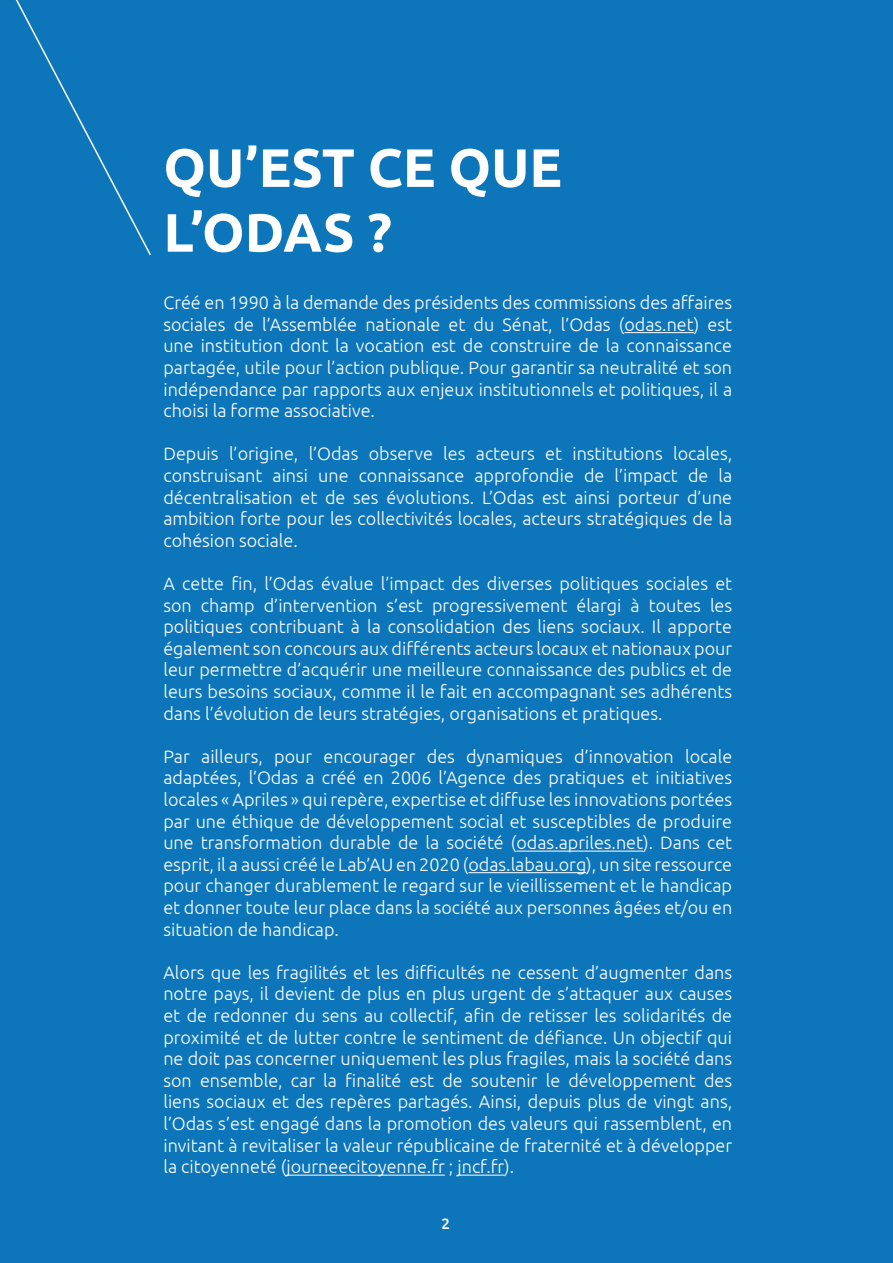
<style>
.page{position:relative;width:893px;height:1263px;background:#0d76bb}
.page>*{position:absolute;margin:0;border:0;box-sizing:border-box;transform-origin:0 0}
.t1{font:700 54px "Ubuntu";color:#fff}
.t2{font:300 18px/21.6px "Ubuntu";color:#fff;text-align:justify}
.t3{font:500 15px "Ubuntu";color:#fff}
</style>
<div class="page">
<div style="left:0;top:0;width:152px;height:257px;background:#0d76bb"></div>
<hr style="left:624px;top:332px;width:70px;height:1px;background:#fff">
<hr style="left:516px;top:850px;width:127px;height:1px;background:#fff">
<hr style="left:468px;top:872px;width:118px;height:1px;background:#fff">
<hr style="left:287px;top:1174px;width:158px;height:1px;background:#fff">
<hr style="left:457px;top:1174px;width:47px;height:1px;background:#fff">
<p class="t1" style="left:163px;top:135px;width:400px">QU’EST CE QUE</p>
<p class="t1" style="left:163px;top:200px;width:230px">L’ODAS ?</p>
<p class="t2" style="left:163px;top:291px;width:570px">Créé en 1990 à la demande des présidents des commissions des affaires sociales de l’Assemblée nationale et du Sénat, l’Odas (odas.net) est une institution dont la vocation est de construire de la connaissance partagée, utile pour l’action publique. Pour garantir sa neutralité et son indépendance par rapports aux enjeux institutionnels et politiques, il a choisi la forme associative.</p>
<p class="t2" style="left:163px;top:443px;width:570px">Depuis l’origine, l’Odas observe les acteurs et institutions locales, construisant ainsi une connaissance approfondie de l’impact de la décentralisation et de ses évolutions. L’Odas est ainsi porteur d’une ambition forte pour les collectivités locales, acteurs stratégiques de la cohésion sociale.</p>
<p class="t2" style="left:163px;top:572px;width:570px">A cette fin, l’Odas évalue l’impact des diverses politiques sociales et son champ d’intervention s’est progressivement élargi à toutes les politiques contribuant à la consolidation des liens sociaux. Il apporte également son concours aux différents acteurs locaux et nationaux pour leur permettre d’acquérir une meilleure connaissance des publics et de leurs besoins sociaux, comme il le fait en accompagnant ses adhérents dans l’évolution de leurs stratégies, organisations et pratiques.</p>
<p class="t2" style="left:163px;top:745px;width:570px">Par ailleurs, pour encourager des dynamiques d’innovation locale adaptées, l’Odas a créé en 2006 l’Agence des pratiques et initiatives locales « Apriles » qui repère, expertise et diffuse les innovations portées par une éthique de développement social et susceptibles de produire une transformation durable de la société (odas.apriles.net). Dans cet esprit, il a aussi créé le Lab’AU en 2020 (odas.labau.org), un site ressource pour changer durablement le regard sur le vieillissement et le handicap et donner toute leur place dans la société aux personnes âgées et/ou en situation de handicap.</p>
<p class="t2" style="left:163px;top:961px;width:570px">Alors que les fragilités et les difficultés ne cessent d’augmenter dans notre pays, il devient de plus en plus urgent de s’attaquer aux causes et de redonner du sens au collectif, afin de retisser les solidarités de proximité et de lutter contre le sentiment de défiance. Un objectif qui ne doit pas concerner uniquement les plus fragiles, mais la société dans son ensemble, car la finalité est de soutenir le développement des liens sociaux et des repères partagés. Ainsi, depuis plus de vingt ans, l’Odas s’est engagé dans la promotion des valeurs qui rassemblent, en invitant à revitaliser la valeur républicaine de fraternité et à développer la citoyenneté (journeecitoyenne.fr ; jncf.fr).</p>
<p class="t3" style="left:442px;top:1214px;width:10px">2</p>
</div>
